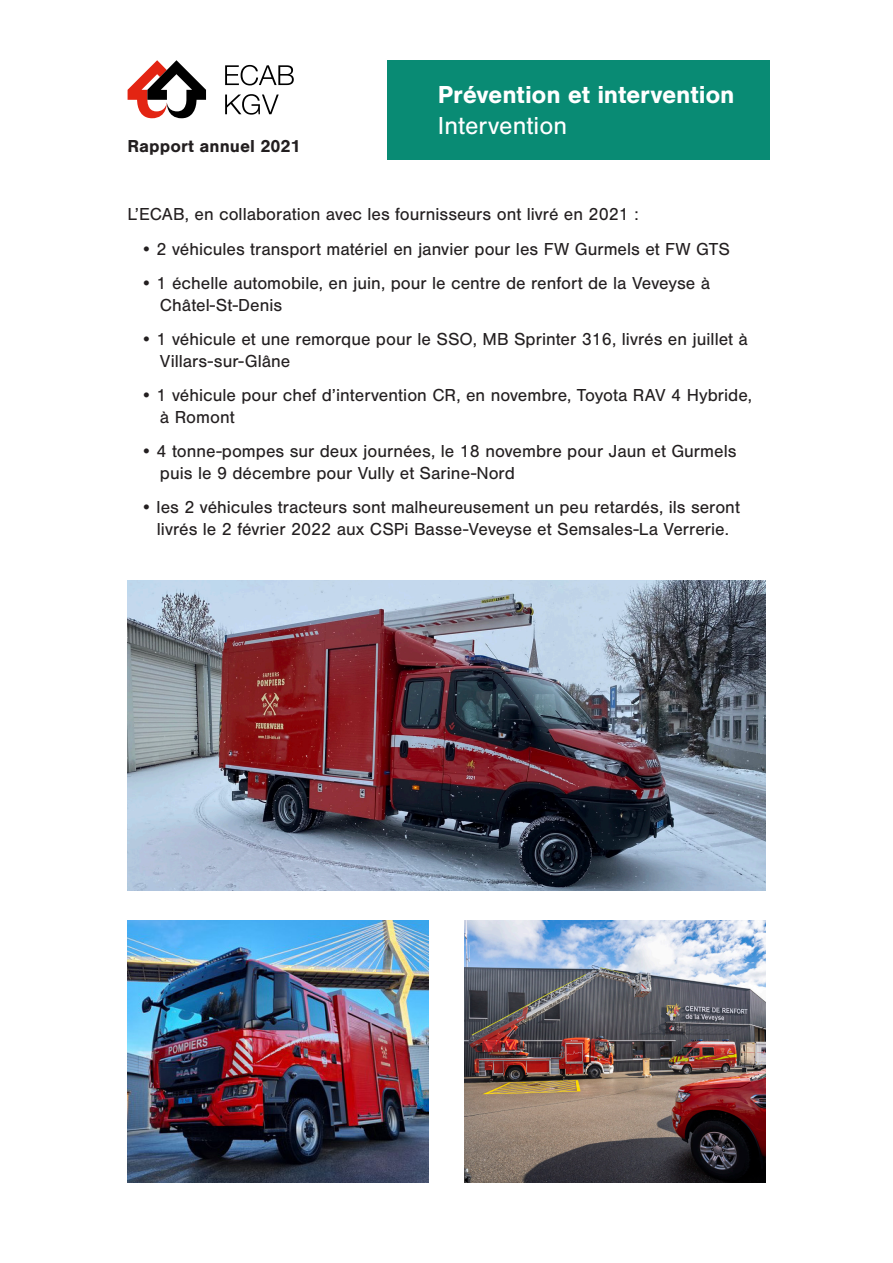
<style>
.page{position:relative;width:893px;height:1263px;background:#fff}
.page>*{position:absolute;margin:0;border:0;box-sizing:border-box;transform-origin:0 0}
.t1{font:700 25.5px "Nimbus San";letter-spacing:-.01em;color:#fff}
.t2{font:25.5px "Nimbus San";color:#fff}
.t3{font:18px/21.6px "Nimbus San";color:#231f20}
.t4{font:700 18px "Nimbus San";color:#231f20}
</style>
<div class="page">
<svg style="left:128px;top:60px;width:78px;height:58px"></svg>
<svg style="left:225px;top:94px;width:54px;height:21px"></svg>
<svg style="left:225px;top:65px;width:69px;height:20px"></svg>
<img style="left:128px;top:581px;width:637px;height:310px">
<div style="left:387px;top:60px;width:383px;height:99px;background:#098b74"></div>
<img style="left:128px;top:921px;width:301px;height:261px">
<img style="left:464px;top:921px;width:301px;height:261px">
<p class="t4" style="left:128px;top:136px;width:175px">Rapport annuel 2021</p>
<h1 class="t1" style="left:438px;top:80px;width:298px">Prévention et intervention</h1>
<h1 class="t2" style="left:438px;top:111px;width:131px">Intervention</h1>
<p class="t3" style="left:128px;top:204px;width:513px">L’ECAB, en collaboration avec les fournisseurs ont livré en 2021 :</p>
<p class="t3" style="left:140px;top:238px;width:591px">• 2 véhicules transport matériel en janvier pour les FW Gurmels et FW GTS</p>
<p class="t3" style="left:160px;top:273px;width:552px;text-indent:-20px">• 1 échelle automobile, en juin, pour le centre de renfort de la Veveyse à<br>Châtel-St-Denis</p>
<p class="t3" style="left:160px;top:329px;width:589px;text-indent:-20px">• 1 véhicule et une remorque pour le SSO, MB Sprinter 316, livrés en juillet à<br>Villars-sur-Glâne</p>
<p class="t3" style="left:160px;top:385px;width:594px;text-indent:-20px">• 1 véhicule pour chef d’intervention CR, en novembre, Toyota RAV 4 Hybride, à Romont</p>
<p class="t3" style="left:160px;top:440px;width:578px;text-indent:-20px">• 4 tonne-pompes sur deux journées, le 18 novembre pour Jaun et Gurmels puis le 9 décembre pour Vully et Sarine-Nord</p>
<p class="t3" style="left:140px;top:496px;width:601px;text-align:center">• les 2 véhicules tracteurs sont malheureusement un peu retardés, ils seront livrés le 2 février 2022 aux CSPi Basse-Veveyse et Semsales-La Verrerie.</p>
</div>
